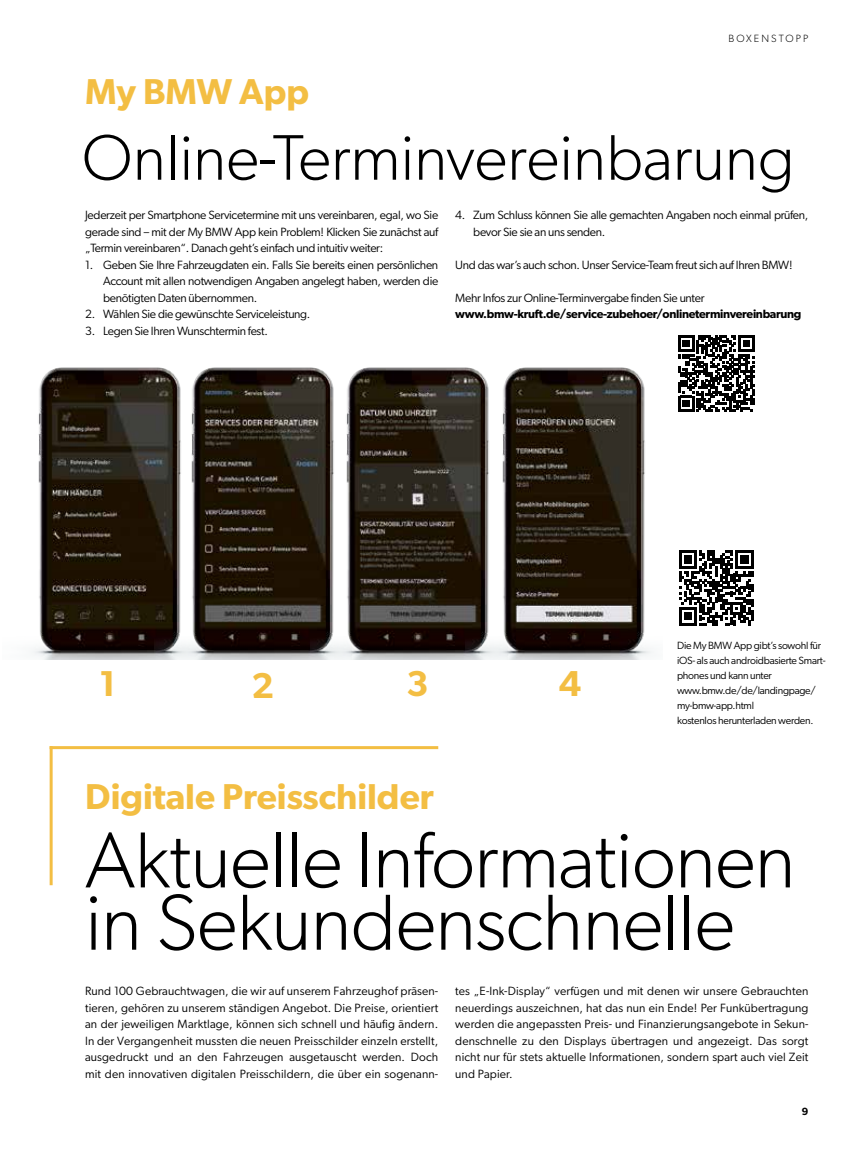
<style>
.page{position:relative;width:851px;height:1149px;background:#fff}
.page>*{position:absolute;margin:0;border:0;box-sizing:border-box;transform-origin:0 0}
.t1{font:300 79.5px/62.2px "Gibson";letter-spacing:-.01em;color:#000}
.t2{font:300 64.5px "Gibson";color:#000}
.t3{font:600 36px "Gibson";color:#f3be43}
.t4{font:12px/16.5px "Gibson";letter-spacing:-.025em;color:#000;text-align:justify}
.t5{font:600 12px "Gibson";letter-spacing:-.025em;color:#000}
.t6{font:10.5px/15px "Gibson";letter-spacing:-.025em;color:#000}
.t7{font:300 10.5px "Gibson";letter-spacing:.2em;color:#000}
.t8{font:600 10.5px "Gibson";color:#000}
</style>
<div class="page">
<img style="left:32px;top:367px;width:123px;height:292px">
<img style="left:155px;top:367px;width:155px;height:292px">
<img style="left:310px;top:367px;width:156px;height:292px">
<img style="left:466px;top:367px;width:186px;height:292px">
<hr style="left:50px;top:745px;width:388px;height:3px;background:#f3be43">
<hr style="left:50px;top:745px;width:3px;height:139px;background:#f3be43">
<svg style="left:679px;top:550px;width:74px;height:75px"></svg>
<svg style="left:678px;top:335px;width:76px;height:77px"></svg>
<p class="t7" style="left:728px;top:32px;width:82px">BOXENSTOPP</p>
<h3 class="t3" style="left:85px;top:70px;width:225px">My BMW App</h3>
<h2 class="t2" style="left:82px;top:118px;width:714px">Online-Terminvereinbarung</h2>
<p class="t4" style="left:85px;top:206px;width:354px">Jederzeit per Smartphone Servicetermine mit uns vereinbaren, egal, wo Sie gerade sind – mit der My BMW App kein Problem! Klicken Sie zunächst auf „Termin vereinbaren“. Danach geht’s einfach und intuitiv weiter:</p>
<p class="t4" style="left:103px;top:256px;width:336px;text-indent:-18px">1. Geben Sie Ihre Fahrzeugdaten ein. Falls Sie bereits einen persönlichen Account mit allen notwendigen Angaben angelegt haben, werden die benötigten Daten übernommen.</p>
<p class="t4" style="left:85px;top:305px;width:227px">2. Wählen Sie die gewünschte Serviceleistung.</p>
<p class="t4" style="left:85px;top:322px;width:184px">3. Legen Sie Ihren Wunschtermin fest.</p>
<p class="t4" style="left:473px;top:206px;width:336px;text-indent:-18px">4. Zum Schluss können Sie alle gemachten Angaben noch einmal prüfen, bevor Sie sie an uns senden.</p>
<p class="t4" style="left:455px;top:256px;width:339px">Und das war’s auch schon. Unser Service-Team freut sich auf Ihren BMW!</p>
<p class="t4" style="left:455px;top:289px;width:251px">Mehr Infos zur Online-Terminvergabe finden Sie unter</p>
<p class="t5" style="left:455px;top:307px;width:347px">www.bmw-kruft.de/service-zubehoer/onlineterminvereinbarung</p>
<h3 class="t3" style="left:99px;top:662px;width:18px">1</h3>
<h3 class="t3" style="left:251px;top:664px;width:24px">2</h3>
<h3 class="t3" style="left:406px;top:662px;width:24px">3</h3>
<h3 class="t3" style="left:558px;top:662px;width:24px">4</h3>
<p class="t6" style="left:677px;top:637px;width:150px">Die My BMW App gibt’s sowohl für iOS- als auch androidbasierte Smart&shy;phones und kann unter www.bmw.de/de/landingpage/ my-bmw-app.html<br>kostenlos herunterladen werden.</p>
<h3 class="t3" style="left:85px;top:775px;width:350px">Digitale Preisschilder</h3>
<h1 class="t1" style="left:85px;top:827px;width:711px">Aktuelle Informationen in Sekundenschnelle</h1>
<p class="t4" style="left:85px;top:982px;width:354px">Rund 100 Gebrauchtwagen, die wir auf unserem Fahrzeughof präsen&shy;tieren, gehören zu unserem ständigen Angebot. Die Preise, orientiert an der jeweiligen Marktlage, können sich schnell und häufig ändern.<br>In der Vergangenheit mussten die neuen Preisschilder einzeln erstellt, ausgedruckt und an den Fahrzeugen ausgetauscht werden. Doch mit den innovativen digitalen Preisschildern, die über ein sogenann-</p>
<p class="t4" style="left:455px;top:982px;width:354px">tes „E-Ink-Display“ verfügen und mit denen wir unsere Gebrauchten neuerdings auszeichnen, hat das nun ein Ende! Per Funkübertragung werden die angepassten Preis- und Finanzierungsangebote in Sekun&shy;denschnelle zu den Displays übertragen und angezeigt. Das sorgt nicht nur für stets aktuelle Informationen, sondern spart auch viel Zeit und Papier.</p>
<p class="t8" style="left:801px;top:1104px;width:8px">9</p>
</div>
